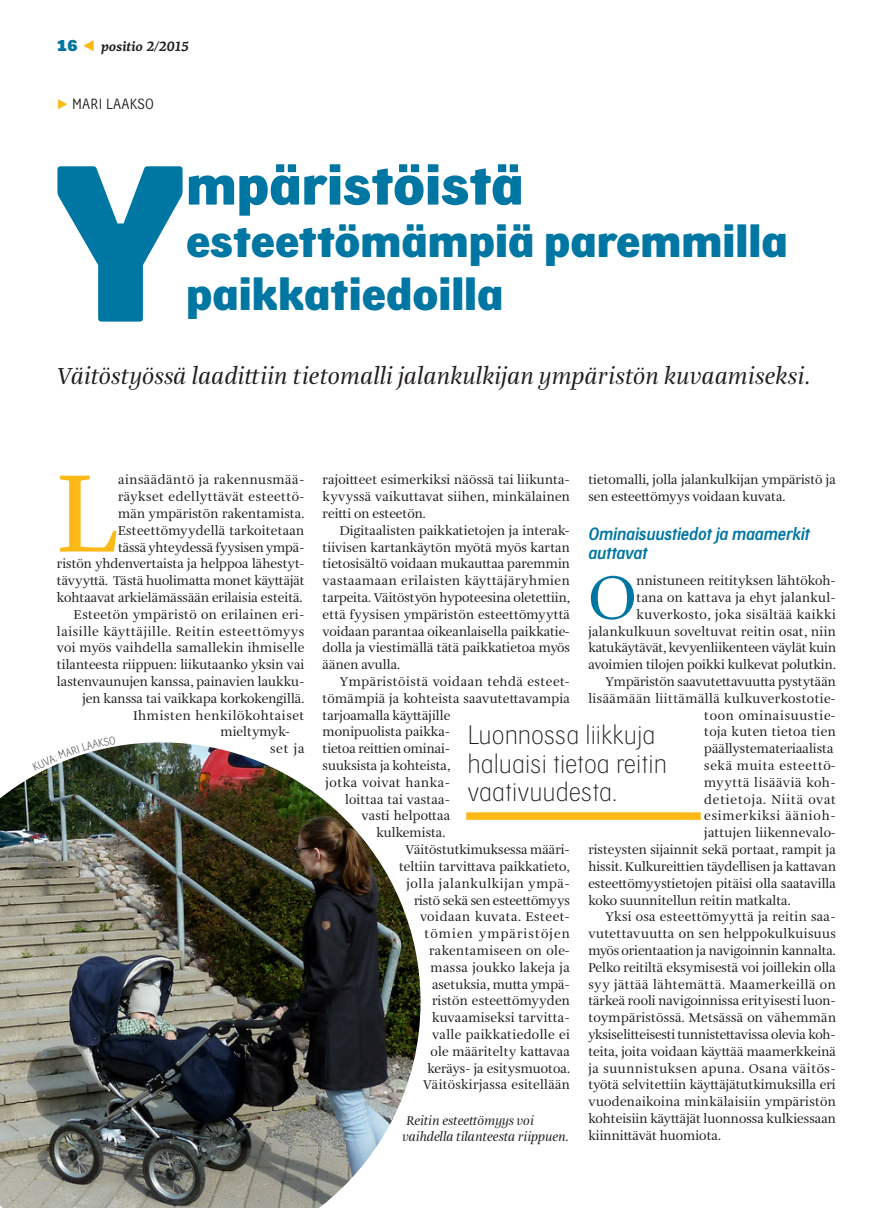
<style>
.page{position:relative;width:893px;height:1208px;background:#fff}
.page>*{position:absolute;margin:0;border:0;box-sizing:border-box;transform-origin:0 0}
._7_Otsikko_Skilt_Ext{font:800 225px "Skilt Gothic";color:#0076a3}
._1_Leipis_1__kappale{font:114.3px "Amalia Pro";color:#fcb814}
._1_Leipis_1__kappale-2{font:63.75px "Amalia Pro";color:#0076a3}
._7_Otsikko_Skilt_Ext-2{font:800 55.5px "Skilt Gothic";color:#0076a3}
._7_Otsikko_Skilt_Ext-3{font:800 45px/52.5px "Skilt Gothic";color:#0076a3}
._8_Äläys{font:100 27px/28.5px "Skilt Gothic";color:#231f20}
._3_Ingressi_Amali_It{font:italic 24px "Amalia Pro";letter-spacing:.01em;color:#231f20}
._3_Väliotsikko_Skilt{font:italic 500 18px/19.5px "Skilt Gothic";letter-spacing:-.01em;color:#0076a3}
._4_Kirjoittaja_skilt{font:300 15px "Skilt Gothic";letter-spacing:.02em;color:#231f20}
.t1{font:italic 700 13.5px "PF Centro Serif Pro";letter-spacing:-.025em;color:#231f20}
._1_Leipis_2__kappale{font:13.2px/16.8px "Amalia Pro";color:#231f20;text-align:justify}
._1_Leipis_1__kappale-3{font:13.2px/16.8px "Amalia Pro";color:#231f20;text-align:right}
._1_Leipis_2__kappale-2{font:13.2px "Amalia Pro";letter-spacing:.04em;color:#231f20}
._1_Leipis_2__kappale-3{font:13.2px "Amalia Pro";letter-spacing:.03em;color:#231f20}
._6_Kuvateksti{font:italic 13.2px/16.5px "Amalia Pro";color:#231f20}
._1_Leipis_2__kappale-4{font:13.2px "Amalia Pro";letter-spacing:.045em;color:#231f20}
._1_Leipis_2__kappale-5{font:13.2px "Amalia Pro";letter-spacing:.06em;color:#231f20}
._1_Leipis_2__kappale-6{font:13.2px "Amalia Pro";letter-spacing:.02em;color:#231f20}
._1_Leipis_2__kappale-7{font:13.2px "Amalia Pro";letter-spacing:.025em;color:#231f20}
._1_Leipis_2__kappale-8{font:13.2px "Amalia Pro";letter-spacing:.05em;color:#231f20}
.s1{font-family:"Skilt Gothic";font-weight:900;font-style:normal;font-size:16.5px;color:#0076a3}
.s2{font-family:"Skilt Gothic";font-weight:400;font-style:normal;font-size:16.5px;color:#fcb814}
.s3{font-weight:400;color:#fcb814}
</style>
<div class="page">
<img style="left:0;top:742px;width:421px;height:466px">
<div style="left:466px;top:812px;width:235px;height:8px;background:#fcb814"></div>
<svg style="left:33px;top:742px;width:83px;height:29px"></svg>
<p class="t1" style="left:57px;top:38px;width:133px"><span class="s1">16</span> <span class="s2">◀</span> positio 2/2015</p>
<p class="_4_Kirjoittaja_skilt" style="left:57px;top:95px;width:99px"><span class="s3">▶</span> MARI LAAKSO</p>
<p class="_7_Otsikko_Skilt_Ext" style="left:54px;top:97px;width:134px">Y</p>
<p class="_7_Otsikko_Skilt_Ext-2" style="left:186px;top:149px;width:339px">mpäristöistä</p>
<p class="_7_Otsikko_Skilt_Ext-3" style="left:186px;top:215px;width:603px">esteettömämpiä paremmilla paikkatiedoilla</p>
<p class="_3_Ingressi_Amali_It" style="left:57px;top:361px;width:755px">Väitöstyössä laadittiin tietomalli jalankulkijan ympäristön kuvaamiseksi.</p>
<p class="_1_Leipis_1__kappale-3" style="left:57px;top:472px;width:249px">ainsäädäntö ja rakennusmää-<br>räykset edellyttävät esteettö-<br>män ympäristön rakentamista.<br>Esteettömyydellä tarkoitetaan<br>tässä yhteydessä fyysisen ympä-<br>ristön yhdenvertaista ja helppoa lähestyt&shy;tävyyttä. Tästä huolimatta monet käyttäjät kohtaavat arkielämässään erilaisia esteitä.</p>
<p class="_1_Leipis_2__kappale-3" style="left:74px;top:606px;width:232px">Esteetön ympäristö on erilainen eri-</p>
<p class="_1_Leipis_2__kappale-2" style="left:57px;top:623px;width:249px">laisille käyttäjille. Reitin esteettömyys</p>
<p class="_1_Leipis_2__kappale-6" style="left:57px;top:640px;width:249px">voi myös vaihdella samallekin ihmiselle</p>
<p class="_1_Leipis_2__kappale" style="left:57px;top:657px;width:249px">tilanteesta riippuen: liikutaanko yksin vai</p>
<p class="_1_Leipis_2__kappale" style="left:57px;top:673px;width:249px">lastenvaunujen kanssa, painavien laukku-</p>
<p class="_1_Leipis_2__kappale" style="left:82px;top:690px;width:224px">jen kanssa tai vaikkapa korkokengillä.</p>
<p class="_1_Leipis_2__kappale-4" style="left:133px;top:707px;width:172px">Ihmisten henkilökohtaiset</p>
<p class="_1_Leipis_2__kappale" style="left:220px;top:724px;width:71px">mieltymyk-</p>
<p class="_1_Leipis_2__kappale" style="left:270px;top:741px;width:36px">set ja</p>
<p class="_1_Leipis_1__kappale" style="left:57px;top:444px;width:63px">L</p>
<p class="_1_Leipis_2__kappale" style="left:323px;top:472px;width:249px">rajoitteet esimerkiksi näössä tai liikunta&shy;kyvyssä vaikuttavat siihen, minkälainen reitti on esteetön.</p>
<p class="_1_Leipis_2__kappale" style="left:323px;top:522px;width:249px;text-indent:17px">Digitaalisten paikkatietojen ja interak&shy;tiivisen kartankäytön myötä myös kartan tietosisältö voidaan mukauttaa paremmin vastaamaan erilaisten käyttäjäryhmien tarpeita. Väitöstyön hypoteesina oletettiin, että fyysisen ympäristön esteettömyyttä voidaan parantaa oikeanlaisella paikkatie&shy;dolla ja viestimällä tätä paikkatietoa myös äänen avulla.</p>
<p class="_1_Leipis_2__kappale-2" style="left:340px;top:673px;width:232px">Ympäristöistä voidaan tehdä esteet-</p>
<p class="_1_Leipis_2__kappale" style="left:323px;top:690px;width:249px">tömämpiä ja kohteista saavutettavampia</p>
<p class="_1_Leipis_2__kappale" style="left:323px;top:707px;width:129px">tarjoamalla käyttäjille</p>
<p class="_1_Leipis_2__kappale" style="left:323px;top:724px;width:129px">monipuolista paikka-</p>
<p class="_1_Leipis_2__kappale" style="left:323px;top:741px;width:129px">tietoa reittien ominai-</p>
<p class="_1_Leipis_2__kappale" style="left:323px;top:757px;width:129px">suuksista ja kohteista,</p>
<p class="_1_Leipis_2__kappale-2" style="left:325px;top:774px;width:126px">jotka voivat hanka-</p>
<p class="_1_Leipis_2__kappale" style="left:345px;top:791px;width:107px">loittaa tai vastaa-</p>
<p class="_1_Leipis_2__kappale" style="left:361px;top:808px;width:90px">vasti helpottaa</p>
<p class="_1_Leipis_2__kappale" style="left:376px;top:825px;width:70px">kulkemista.</p>
<p class="_1_Leipis_2__kappale" style="left:399px;top:841px;width:173px;text-align:right">Väitöstutkimuksessa määri&shy;teltiin tarvittava paikkatieto, jolla jalankulkijan ympä&shy;ristö sekä sen esteettömyys voidaan kuvata. Esteet&shy;tömien ympäristöjen rakentamiseen on ole&shy;massa joukko lakeja ja asetuksia, mutta ympä&shy;ristön esteettömyyden kuvaamiseksi tarvitta-<br>valle paikkatiedolle ei<br>ole määritelty kattavaa keräys- ja esitysmuotoa.<br>Väitöskirjassa esitellään</p>
<p class="_1_Leipis_2__kappale" style="left:588px;top:472px;width:249px">tietomalli, jolla jalankulkijan ympäristö ja sen esteettömyys voidaan kuvata.</p>
<p class="_3_Väliotsikko_Skilt" style="left:588px;top:524px;width:223px">Ominaisuustiedot ja maamerkit auttavat</p>
<p class="_1_Leipis_1__kappale-2" style="left:588px;top:559px;width:50px">O</p>
<p class="_1_Leipis_1__kappale-3" style="left:588px;top:573px;width:249px">nnistuneen reitityksen lähtökoh-<br>tana on kattava ja ehyt jalankul&shy;kuverkosto, joka sisältää kaikki jalankulkuun soveltuvat reitin osat, niin katukäytävät, kevyenliikenteen väylät kuin avoimien tilojen poikki kulkevat polutkin.</p>
<p class="_1_Leipis_2__kappale" style="left:605px;top:673px;width:232px">Ympäristön saavutettavuutta pystytään</p>
<p class="_1_Leipis_2__kappale-3" style="left:588px;top:690px;width:249px">lisäämään liittämällä kulkuverkostotie-</p>
<p class="_1_Leipis_2__kappale-8" style="left:704px;top:707px;width:133px">toon ominaisuustie-</p>
<p class="_1_Leipis_2__kappale-7" style="left:704px;top:724px;width:133px">toja kuten tietoa tien</p>
<p class="_1_Leipis_2__kappale" style="left:704px;top:741px;width:131px">päällystemateriaalista</p>
<p class="_1_Leipis_2__kappale-4" style="left:704px;top:757px;width:133px">sekä muita esteettö-</p>
<p class="_1_Leipis_2__kappale-2" style="left:704px;top:774px;width:133px">myyttä lisääviä koh-</p>
<p class="_1_Leipis_2__kappale-5" style="left:704px;top:791px;width:133px">detietoja. Niitä ovat</p>
<p class="_1_Leipis_2__kappale-5" style="left:704px;top:808px;width:133px">esimerkiksi äänioh-</p>
<p class="_1_Leipis_2__kappale" style="left:704px;top:825px;width:133px">jattujen liikennevalo-</p>
<p class="_1_Leipis_2__kappale" style="left:588px;top:841px;width:249px">risteysten sijainnit sekä portaat, rampit ja</p>
<p class="_1_Leipis_2__kappale" style="left:588px;top:858px;width:249px">hissit. Kulkureittien täydellisen ja kattavan</p>
<p class="_1_Leipis_2__kappale" style="left:588px;top:875px;width:249px">esteettömyystietojen pitäisi olla saatavilla</p>
<p class="_1_Leipis_2__kappale" style="left:588px;top:892px;width:204px">koko suunnitellun reitin matkalta.</p>
<p class="_1_Leipis_2__kappale" style="left:588px;top:909px;width:249px;text-indent:17px">Yksi osa esteettömyyttä ja reitin saa&shy;vutettavuutta on sen helppokulkuisuus myös orientaation ja navigoinnin kannalta.<br>Pelko reitiltä eksymisestä voi joillekin olla syy jättää lähtemättä. Maamerkeillä on tärkeä rooli navigoinnissa erityisesti luon&shy;toympäristössä. Metsässä on vähemmän yksiselitteisesti tunnistettavissa olevia koh&shy;teita, joita voidaan käyttää maamerkkeinä ja suunnistuksen apuna. Osana väitös&shy;työtä selvitettiin käyttäjätutkimuksilla eri vuodenaikoina minkälaisiin ympäristön kohteisiin käyttäjät luonnossa kulkiessaan kiinnittävät huomiota.</p>
<p class="_8_Äläys" style="left:467px;top:721px;width:201px">Luonnossa liikkuja haluaisi tietoa reitin vaativuudesta.</p>
<p class="_6_Kuvateksti" style="left:402px;top:1112px;width:168px;text-indent:4px">Reitin esteettömyys voi vaihdella tilanteesta riippuen.</p>
</div>
